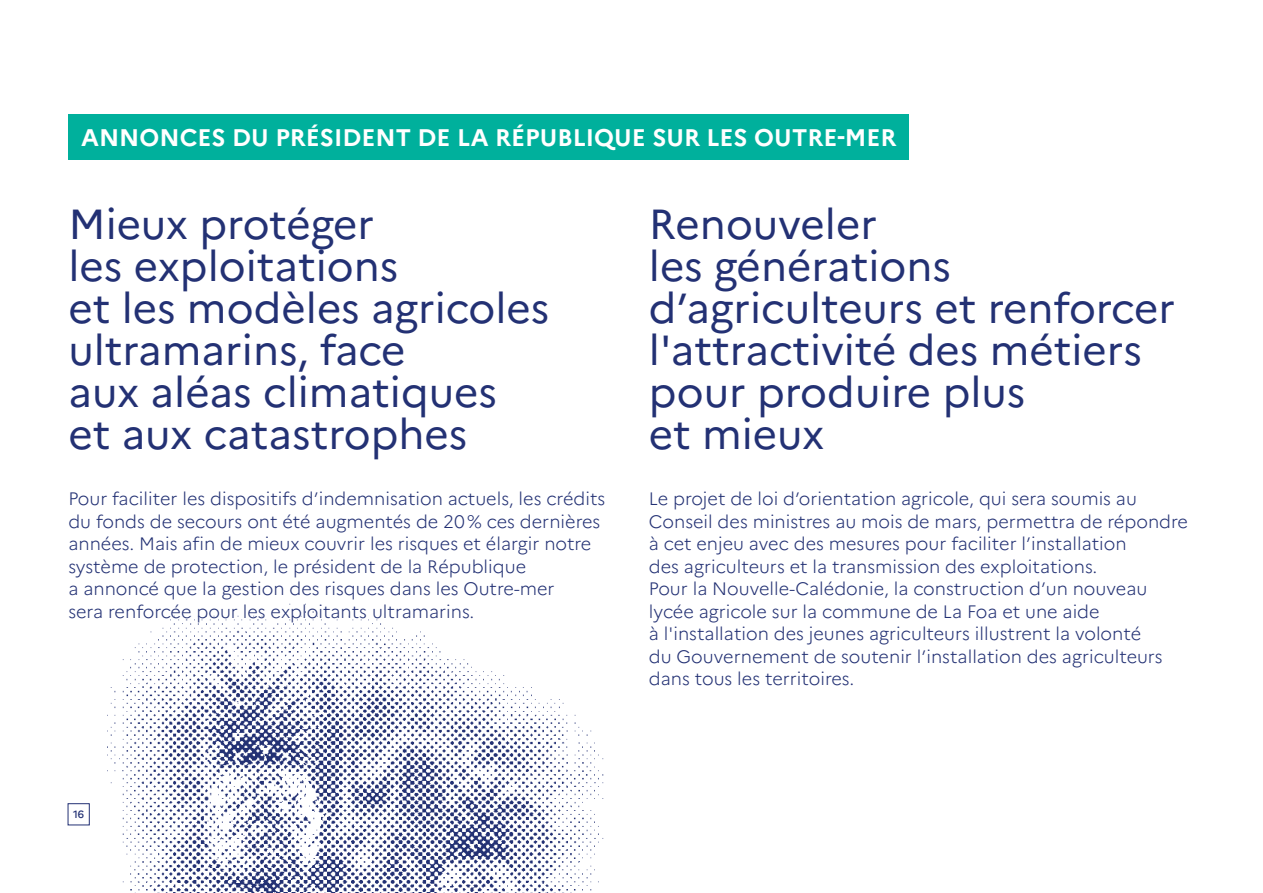
<style>
.page{position:relative;width:1263px;height:893px;background:#fff}
.page>*{position:absolute;margin:0;border:0;box-sizing:border-box;transform-origin:0 0}
.t1{font:42px/42px "Marianne";color:#233174}
.t2{font:700 24px "Marianne";color:#fff}
.t3{font:300 18px/22.5px "Marianne";color:#233174}
.t4{font:500 10.5px "Marianne";color:#233174}
</style>
<div class="page">
<img style="left:67px;top:603px;width:537px;height:290px">
<div style="left:68px;top:115px;width:841px;height:45px;background:#00b09c"></div>
<div style="left:68px;top:804px;width:21px;height:21px;background:#fff"></div>
<div style="left:68px;top:803px;width:22px;height:22px;border:1px solid #233174"></div>
<h2 class="t2" style="left:81px;top:118px;width:817px">ANNONCES DU PRÉSIDENT DE LA RÉPUBLIQUE SUR LES OUTRE-MER</h2>
<h1 class="t1" style="left:68px;top:199px;width:483px">Mieux protéger<br>les exploitations<br>et les modèles agricoles ultramarins, face<br>aux aléas climatiques<br>et aux catastrophes</h1>
<p class="t3" style="left:68px;top:486px;width:538px">Pour faciliter les dispositifs d’indemnisation actuels, les crédits du fonds de secours ont été augmentés de 20 % ces dernières années. Mais afin de mieux couvrir les risques et élargir notre système de protection, le président de la République<br>a annoncé que la gestion des risques dans les Outre-mer<br>sera renforcée pour les exploitants ultramarins.</p>
<h1 class="t1" style="left:649px;top:199px;width:528px">Renouveler<br>les générations d’agriculteurs et renforcer l'attractivité des métiers pour produire plus<br>et mieux</h1>
<p class="t3" style="left:649px;top:486px;width:541px">Le projet de loi d’orientation agricole, qui sera soumis au Conseil des ministres au mois de mars, permettra de répondre à cet enjeu avec des mesures pour faciliter l’installation<br>des agriculteurs et la transmission des exploitations.<br>Pour la Nouvelle-Calédonie, la construction d’un nouveau lycée agricole sur la commune de La Foa et une aide<br>à l'installation des jeunes agriculteurs illustrent la volonté<br>du Gouvernement de soutenir l’installation des agriculteurs dans tous les territoires.</p>
<p class="t4" style="left:73px;top:806px;width:13px">16</p>
</div>
